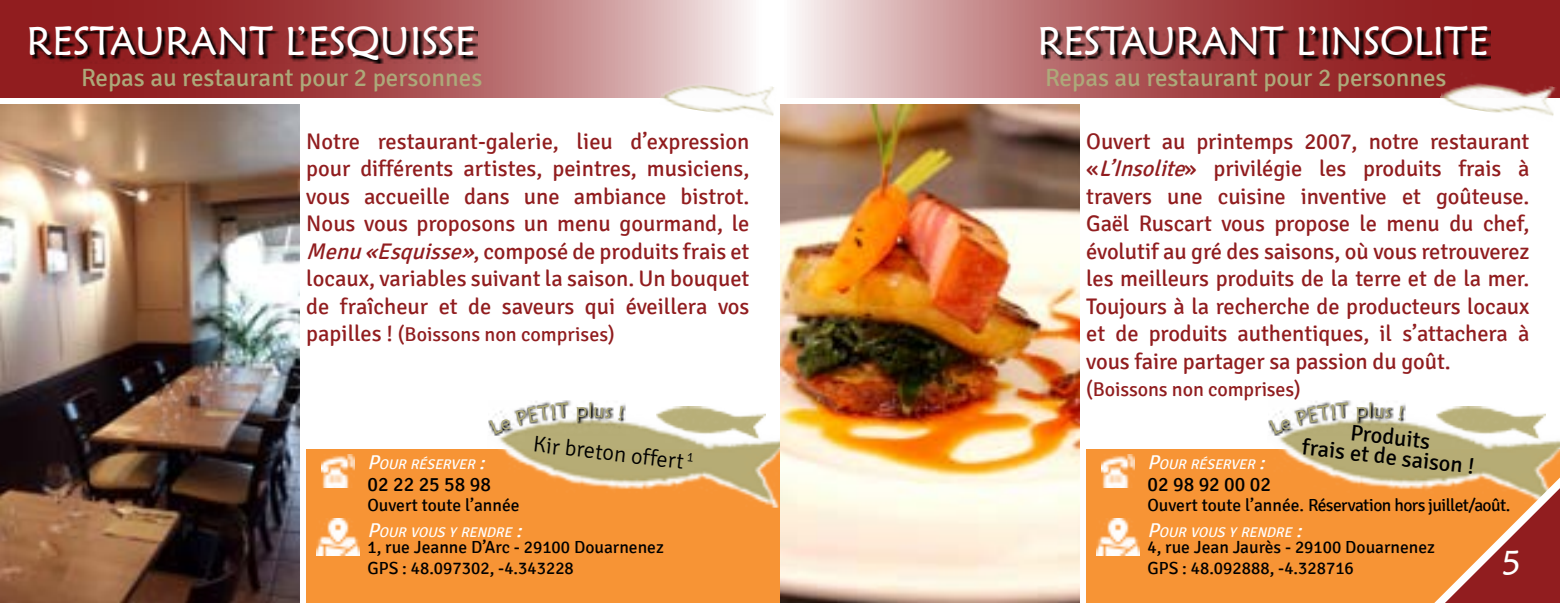
<style>
.page{position:relative;width:1560px;height:603px;background:#fff}
.page>*{position:absolute;margin:0;border:0;box-sizing:border-box;transform-origin:0 0}
.t1{font:40px "Maiandra GD";color:#fff}
.t2{font:35px "Maiandra GD";color:#fff}
.t3{font:25px "Signika";color:#ada97a}
.t4{font:22.5px/27.5px "Signika";letter-spacing:-.005em;color:#911d1f;text-align:justify}
.t5{font:22.5px/20px "Signika";color:#000;text-align:center}
.t6{font:300 22.5px "Signika";color:#000}
.t7{font:20px "Signika";color:#911d1f}
.t8{font:20px "Signika";color:#000}
.t9{font:17.5px/20px "Signika";color:#000}
.t10{font:17.5px "Signika";letter-spacing:-.03em;color:#000}
.t11{font:italic 14px "Signika";color:#fff}
.s1{font-style:italic}
.s2{font-size:22.5px}
.s3{font-size:20px}
</style>
<div class="page">
<svg style="left:796px;top:0;width:763px;height:97px;background:#b5696a"></svg>
<img style="left:1438px;top:69px;width:119px;height:47px">
<div style="left:1086px;top:449px;width:473px;height:153px;background:#f79435"></div>
<img style="left:1096px;top:518px;width:42px;height:37px">
<img style="left:1101px;top:454px;width:33px;height:32px">
<img style="left:1274px;top:435px;width:83px;height:49px">
<svg style="left:1274px;top:400px;width:83px;height:35px"></svg>
<svg style="left:1357px;top:401px;width:202px;height:201px"></svg>
<img style="left:780px;top:104px;width:299px;height:498px">
<svg style="left:0;top:0;width:747px;height:97px;background:#b16061"></svg>
<img style="left:659px;top:69px;width:115px;height:47px">
<div style="left:306px;top:449px;width:474px;height:153px;background:#f79435"></div>
<img style="left:316px;top:518px;width:43px;height:37px">
<img style="left:321px;top:454px;width:33px;height:32px">
<img style="left:660px;top:406px;width:66px;height:6px">
<img style="left:494px;top:412px;width:286px;height:95px">
<svg style="left:488px;top:400px;width:137px;height:35px"></svg>
<img style="left:0;top:104px;width:299px;height:498px">
<svg style="left:33px;top:31px;width:445px;height:32px;background:#6e2325"></svg>
<svg style="left:1042px;top:31px;width:448px;height:30px;background:#6e2728"></svg>
<svg style="left:1268px;top:402px;width:80px;height:32px"></svg>
<svg style="left:1356px;top:402px;width:34px;height:19px"></svg>
<svg style="left:1398px;top:405px;width:5px;height:15px"></svg>
<svg style="left:489px;top:402px;width:80px;height:32px"></svg>
<svg style="left:576px;top:402px;width:35px;height:19px"></svg>
<svg style="left:618px;top:405px;width:5px;height:15px"></svg>
<svg style="left:687px;top:453px;width:6px;height:9px"></svg>
<h1 class="t1" style="left:27px;top:17px;width:47px">RESTA</h1>
<h1 class="t1" style="left:135px;top:17px;width:58px">URANT</h1>
<h1 class="t1" style="left:285px;top:17px;width:141px">L’ESQUISSE</h1>
<h1 class="t1" style="left:1037px;top:17px;width:47px">RESTA</h1>
<h1 class="t1" style="left:1145px;top:17px;width:58px">URANT</h1>
<h1 class="t1" style="left:1295px;top:17px;width:59px">L’INSOLITE</h1>
<p class="t3" style="left:81px;top:63px;width:403px">Repas au restaurant pour 2 personnes</p>
<p class="t3" style="left:1045px;top:63px;width:403px">Repas au restaurant pour 2 personnes</p>
<p class="t4" style="left:306px;top:127px;width:444px">Notre restaurant-galerie, lieu d’expression pour différents artistes, peintres, musiciens, vous accueille dans une ambiance bistrot.<br>Nous vous proposons un menu gourmand, le <span class="s1">Menu«Esquisse»</span>, composé de produits frais et locaux, variables suivant la saison. Un bouquet de fraîcheur et de saveurs qui éveillera vos</p>
<p class="t7" style="left:306px;top:323px;width:310px"><span class="s2">papilles !</span> (Boissons non comprises)</p>
<p class="t11" style="left:367px;top:456px;width:124px"><span class="s3">P</span>OUR RÉSERVER <span class="s3">:</span></p>
<p class="t6" style="left:534px;top:432px;width:153px;rotate:6deg">Kir breton offert</p>
<p class="t4" style="left:1086px;top:127px;width:444px">Ouvert au printemps 2007, notre restaurant «<span class="s1">L’Insolite</span>» privilégie les produits frais à travers une cuisine inventive et goûteuse.<br>Gaël Ruscart vous propose le menu du chef, évolutif au gré des saisons, où vous retrouverez les meilleurs produits de la terre et de la mer.<br>Toujours à la recherche de producteurs locaux et de produits authentiques, il s’attachera à vous faire partager sa passion du goût.</p>
<p class="t7" style="left:1086px;top:378px;width:216px">(Boissons non comprises)</p>
<p class="t5" style="left:1304px;top:418px;width:175px;rotate:6deg">Produits<br>frais et de saison !</p>
<p class="t11" style="left:1147px;top:456px;width:124px"><span class="s3">P</span>OUR RÉSERVER <span class="s3">:</span></p>
<p class="t8" style="left:367px;top:472px;width:125px">02 22 25 58 98</p>
<p class="t9" style="left:367px;top:495px;width:154px">Ouvert toute l’année</p>
<p class="t8" style="left:1147px;top:472px;width:125px">02 98 92 00 02</p>
<p class="t10" style="left:1147px;top:494px;width:364px">Ouvert toute l’année. Réservation hors juillet/août.</p>
<p class="t11" style="left:367px;top:524px;width:161px"><span class="s3">P</span>OUR VOUS Y RENDRE <span class="s3">:</span></p>
<p class="t11" style="left:1147px;top:524px;width:161px"><span class="s3">P</span>OUR VOUS Y RENDRE <span class="s3">:</span></p>
<p class="t9" style="left:367px;top:537px;width:298px">1, rue Jeanne D’Arc - 29100 Douarnenez<br>GPS : 48.097302, -4.343228</p>
<p class="t9" style="left:1147px;top:537px;width:289px">4, rue Jean Jaurès - 29100 Douarnenez<br>GPS : 48.092888, -4.328716</p>
<h2 class="t2" style="left:1501px;top:540px;width:21px">5</h2>
</div>
